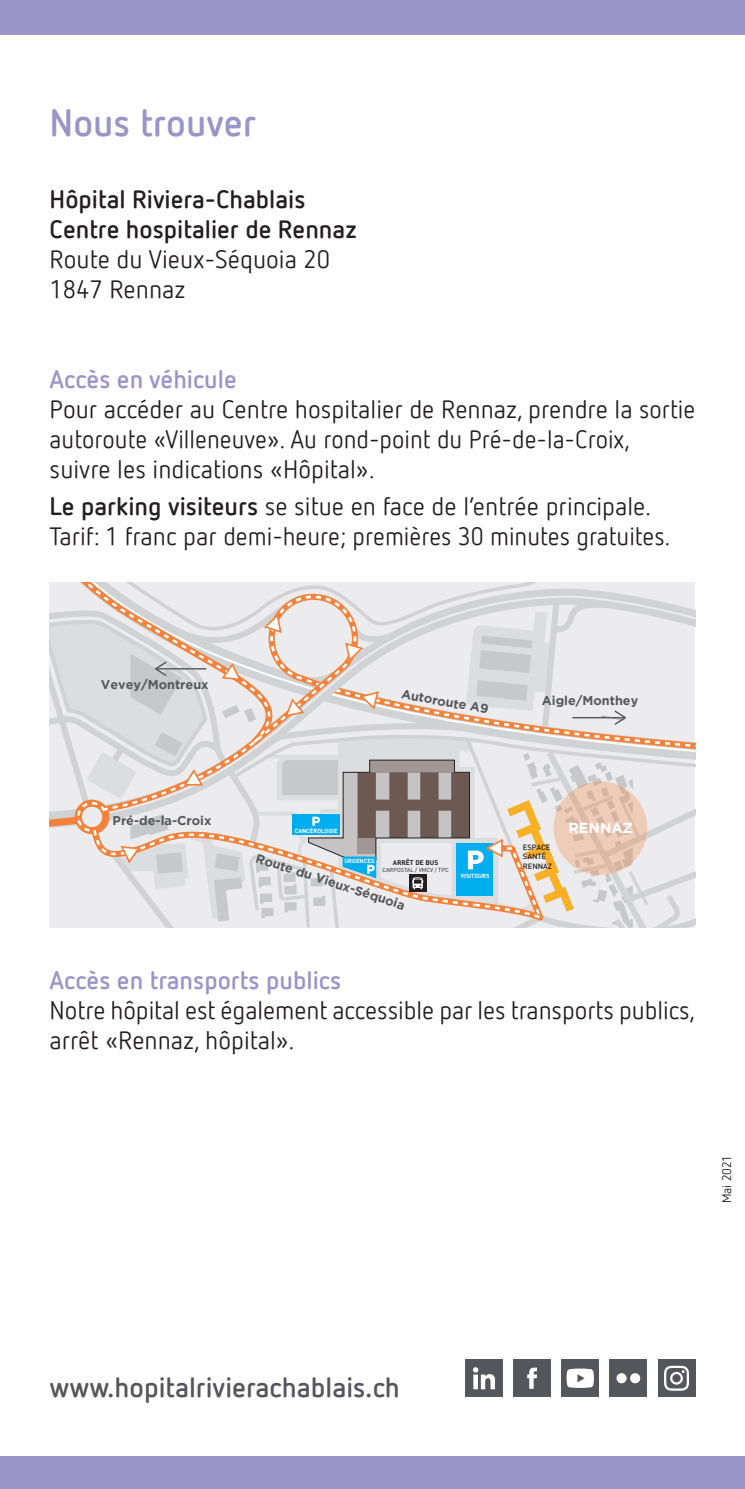
<style>
.page{position:relative;width:745px;height:1489px;background:#fff}
.page>*{position:absolute;margin:0;border:0;box-sizing:border-box;transform-origin:0 0}
.intertitre{font:700 37.5px "Netto Offc";color:#9a94c8}
.t1{font:700 27.5px "Netto Offc";color:#55555c}
.ss-titre{font:25px/30px "Netto Offc";color:#231f20}
.t2{font:700 25px "Netto Offc";color:#231f20}
.t3{font:700 25px "Netto Offc";color:#9a94c8}
.t4{font:700 14.5px "Gotham";color:#fff}
.t5{font:700 12.75px "Gotham";color:#57585a}
.t6{font:12.5px "Netto Offc";color:#231f20}
.t7{font:500 7.5px/9.2px "DIN";letter-spacing:-.01em;color:#231f20}
.t8{font:700 6.75px "DIN";color:#231f20}
.t9{font:700 6px "DIN";color:#fff}
.t10{font:5.75px "DIN";color:#231f20}
.s1{font-weight:700}
</style>
<div class="page">
<div style="left:0;top:1456px;width:744px;height:32px;background:#9a94c8"></div>
<div style="left:0;top:0;width:744px;height:35px;background:#9a94c8"></div>
<svg style="left:50px;top:582px;width:644px;height:345px;background:#ddd9d7"></svg>
<div style="left:657px;top:1359px;width:37px;height:37px;background:#55555c"></div>
<svg style="left:664px;top:1365px;width:24px;height:25px"></svg>
<div style="left:465px;top:1359px;width:37px;height:37px;background:#55555c"></div>
<svg style="left:473px;top:1367px;width:21px;height:22px"></svg>
<div style="left:561px;top:1359px;width:37px;height:37px;background:#55555c"></div>
<svg style="left:566px;top:1368px;width:27px;height:19px"></svg>
<div style="left:609px;top:1359px;width:37px;height:37px;background:#55555c"></div>
<svg style="left:616px;top:1372px;width:10px;height:11px"></svg>
<svg style="left:629px;top:1372px;width:10px;height:11px"></svg>
<div style="left:513px;top:1359px;width:37px;height:37px;background:#55555c"></div>
<svg style="left:527px;top:1367px;width:9px;height:21px"></svg>
<p class="intertitre" style="left:50px;top:99px;width:208px">Nous trouver</p>
<p class="t2" style="left:50px;top:183px;width:257px">Hôpital Riviera-Chablais</p>
<p class="t2" style="left:50px;top:213px;width:308px">Centre hospitalier de Rennaz</p>
<p class="ss-titre" style="left:50px;top:244px;width:282px">Route du Vieux-Séquoia 20</p>
<p class="ss-titre" style="left:50px;top:274px;width:137px">1847 Rennaz</p>
<p class="t3" style="left:50px;top:363px;width:188px">Accès en véhicule</p>
<p class="ss-titre" style="left:50px;top:394px;width:646px">Pour accéder au Centre hospitalier de Rennaz, prendre la sortie autoroute «Villeneuve». Au rond-point du Pré-de-la-Croix, suivre les indications «Hôpital».</p>
<p class="ss-titre" style="left:50px;top:491px;width:621px"><span class="s1">Le parking visiteurs</span> se situe en face de l’entrée principale.<br>Tarif: 1 franc par demi-heure; premières 30 minutes gratuites.</p>
<p class="t5" style="left:101px;top:676px;width:109px">Vevey/Montreux</p>
<p class="t5" style="left:112px;top:813px;width:100px">Pré-de-la-Croix</p>
<p class="t5" style="left:402px;top:686px;width:90px;rotate:10deg">Autoroute A9</p>
<p class="t5" style="left:541px;top:692px;width:98px">Aigle/Monthey</p>
<p class="t9" style="left:294px;top:827px;width:44px">CANCÉROLOGIE</p>
<p class="t5" style="left:258px;top:850px;width:157px;rotate:18deg">Route du Vieux-Séquoia</p>
<p class="t8" style="left:392px;top:857px;width:47px">ARRÊT DE BUS</p>
<p class="t10" style="left:382px;top:865px;width:68px">CARPOSTAL / VMCV / TPC</p>
<p class="t9" style="left:344px;top:856px;width:32px">URGENCES</p>
<p class="t9" style="left:460px;top:871px;width:30px">VISITEURS</p>
<p class="t7" style="left:522px;top:842px;width:31px">ESPACE<br>SANTÉ<br>RENNAZ</p>
<p class="t4" style="left:568px;top:819px;width:66px">RENNAZ</p>
<p class="t3" style="left:50px;top:964px;width:293px">Accès en transports publics</p>
<p class="ss-titre" style="left:50px;top:994px;width:646px">Notre hôpital est également accessible par les transports publics, arrêt «Rennaz, hôpital».</p>
<p class="t6" style="left:718px;top:1203px;width:50px;rotate:-90deg">Mai 2021</p>
<p class="t1" style="left:50px;top:1369px;width:351px">www.hopitalrivierachablais.ch</p>
</div>
